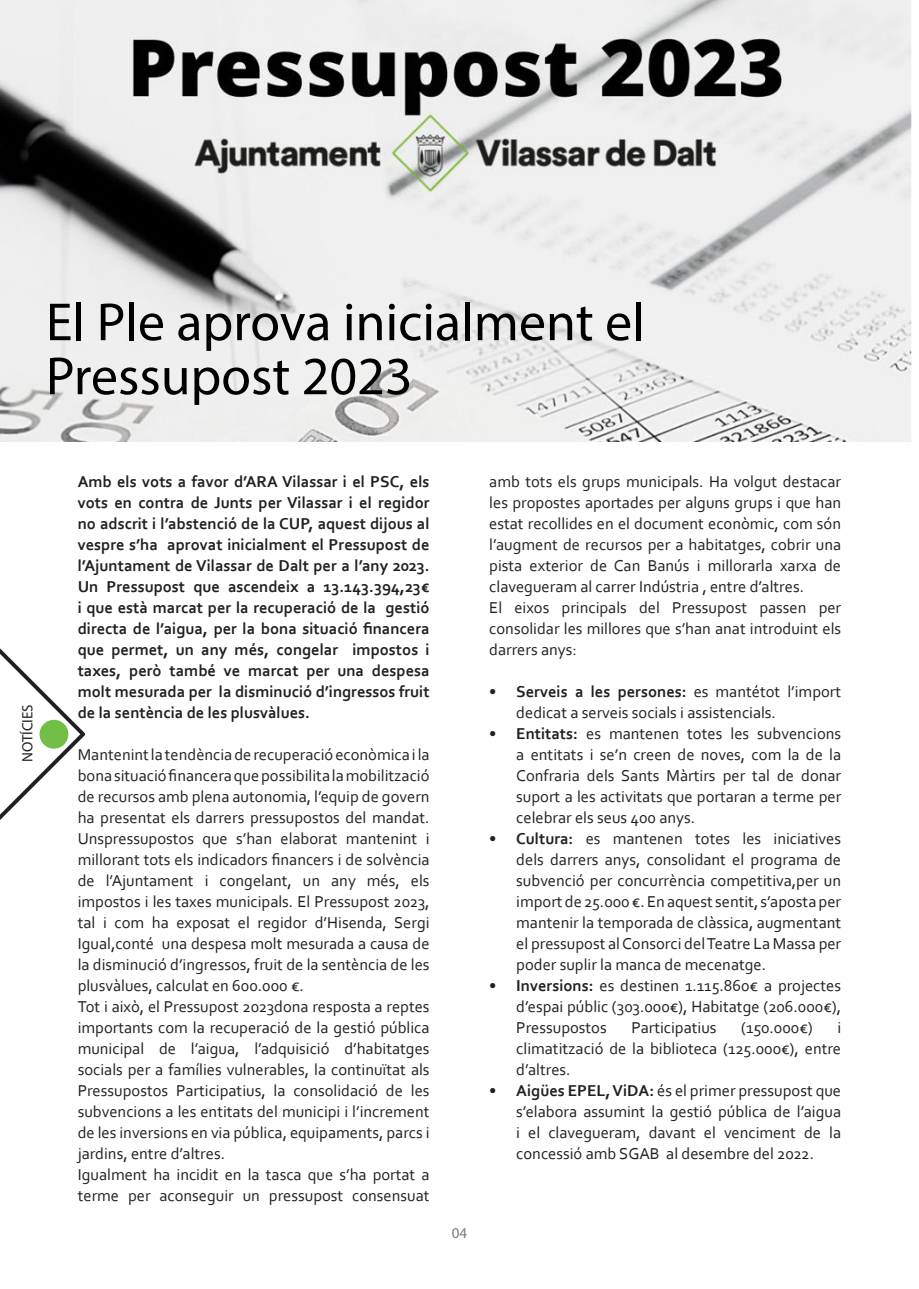
<style>
.page{position:relative;width:919px;height:1289px;background:#fff}
.page>*{position:absolute;margin:0;border:0;box-sizing:border-box;transform-origin:0 0}
.t1{font:54px/54px "Myriad Pro";color:#000}
.t2{font:16.5px/21px "Corbel";color:#231f20;text-align:justify}
.t3{font:700 16.5px/21px "Corbel";color:#231f20;text-align:justify}
.t4{font:15px "Myriad Pro";color:#231f20}
.t5{font:15px "Myriad Pro";color:#787a7d}
.s1{font-weight:700}
</style>
<div class="page">
<svg style="left:0;top:648px;width:85px;height:172px"></svg>
<img style="left:0;top:0;width:911px;height:441px">
<p class="t1" style="left:46px;top:294px;width:600px">El Ple aprova inicialment el<br>Pressupost 2023</p>
<p class="t4" style="left:18px;top:762px;width:59px;rotate:-90deg">NOTÍCIES</p>
<p class="t3" style="left:78px;top:470px;width:353px">Amb els vots a favor d’ARA Vilassar i el PSC, els vots en contra de Junts per Vilassar i el regidor no adscrit i l’abstenció de la CUP, aquest dijous al vespre s’ha aprovat inicialment el Pressupost de l’Ajuntament de Vilassar de Dalt per a l’any 2023.<br>Un Pressupost que ascendeix a 13.143.394,23€ i que està marcat per la recuperació de la gestió directa de l’aigua, per la bona situació financera que permet, un any més, congelar impostos i taxes, però també ve marcat per una despesa molt mesurada per la disminució d’ingressos fruit de la sentència de les plusvàlues.</p>
<p class="t2" style="left:78px;top:743px;width:353px">Mantenint la tendència de recuperació econòmica i la bona situació financera que possibilita la mobilització de recursos amb plena autonomia, l’equip de govern ha presentat els darrers pressupostos del mandat.<br>Unspressupostos que s’han elaborat mantenint i millorant tots els indicadors financers i de solvència de l’Ajuntament i congelant, un any més, els impostos i les taxes municipals. El Pressupost 2023, tal i com ha exposat el regidor d’Hisenda, Sergi Igual,conté una despesa molt mesurada a causa de la disminució d’ingressos, fruit de la sentència de les plusvàlues, calculat en 600.000 €.</p>
<p class="t2" style="left:78px;top:995px;width:353px">Tot i això, el Pressupost 2023dona resposta a reptes importants com la recuperació de la gestió pública municipal de l’aigua, l’adquisició d’habitatges socials per a famílies vulnerables, la continuïtat als Pressupostos Participatius, la consolidació de les subvencions a les entitats del municipi i l’increment de les inversions en via pública, equipaments, parcs i jardins, entre d’altres.</p>
<p class="t2" style="left:78px;top:1163px;width:353px">Igualment ha incidit en la tasca que s’ha portat a terme per aconseguir un pressupost consensuat</p>
<p class="t5" style="left:452px;top:1223px;width:17px">04</p>
<p class="t2" style="left:489px;top:470px;width:353px">amb tots els grups municipals. Ha volgut destacar les propostes aportades per alguns grups i que han estat recollides en el document econòmic, com són l’augment de recursos per a habitatges, cobrir una pista exterior de Can Banús i millorarla xarxa de clavegueram al carrer Indústria , entre d’altres.</p>
<p class="t2" style="left:489px;top:596px;width:353px">El eixos principals del Pressupost passen per consolidar les millores que s’han anat introduint els darrers anys:</p>
<p class="t2" style="left:516px;top:680px;width:326px;text-indent:-27px"><span class="s1">• Serveis a les persones:</span> es mantétot l’import dedicat a serveis socials i assistencials.</p>
<p class="t2" style="left:516px;top:722px;width:326px;text-indent:-27px"><span class="s1">• Entitats:</span> es mantenen totes les subvencions a entitats i se’n creen de noves, com la de la Confraria dels Sants Màrtirs per tal de donar suport a les activitats que portaran a terme per celebrar els seus 400 anys.</p>
<p class="t2" style="left:516px;top:827px;width:326px;text-indent:-27px"><span class="s1">• Cultura:</span> es mantenen totes les iniciatives dels darrers anys, consolidant el programa de subvenció per concurrència competitiva,per un import de 25.000 €. En aquest sentit, s’aposta per mantenir la temporada de clàssica, augmentant el pressupost al Consorci del Teatre La Massa per poder suplir la manca de mecenatge.</p>
<p class="t2" style="left:516px;top:974px;width:326px;text-indent:-27px"><span class="s1">• Inversions:</span> es destinen 1.115.860€ a projectes d’espai públic (303.000€), Habitatge (206.000€), Pressupostos</p>
<p class="t2" style="left:631px;top:1016px;width:87px">Participatius</p>
<p class="t2" style="left:741px;top:1016px;width:73px">(150.000€)</p>
<p class="t2" style="left:516px;top:1016px;width:326px;text-indent:321px">i climatització de la biblioteca (125.000€), entre d’altres.</p>
<p class="t2" style="left:516px;top:1079px;width:326px;text-indent:-27px"><span class="s1">• Aigües EPEL, ViDA:</span> és el primer pressupost que s’elabora assumint la gestió pública de l’aigua i el clavegueram, davant el venciment de la concessió amb SGAB al desembre del 2022.</p>
</div>
